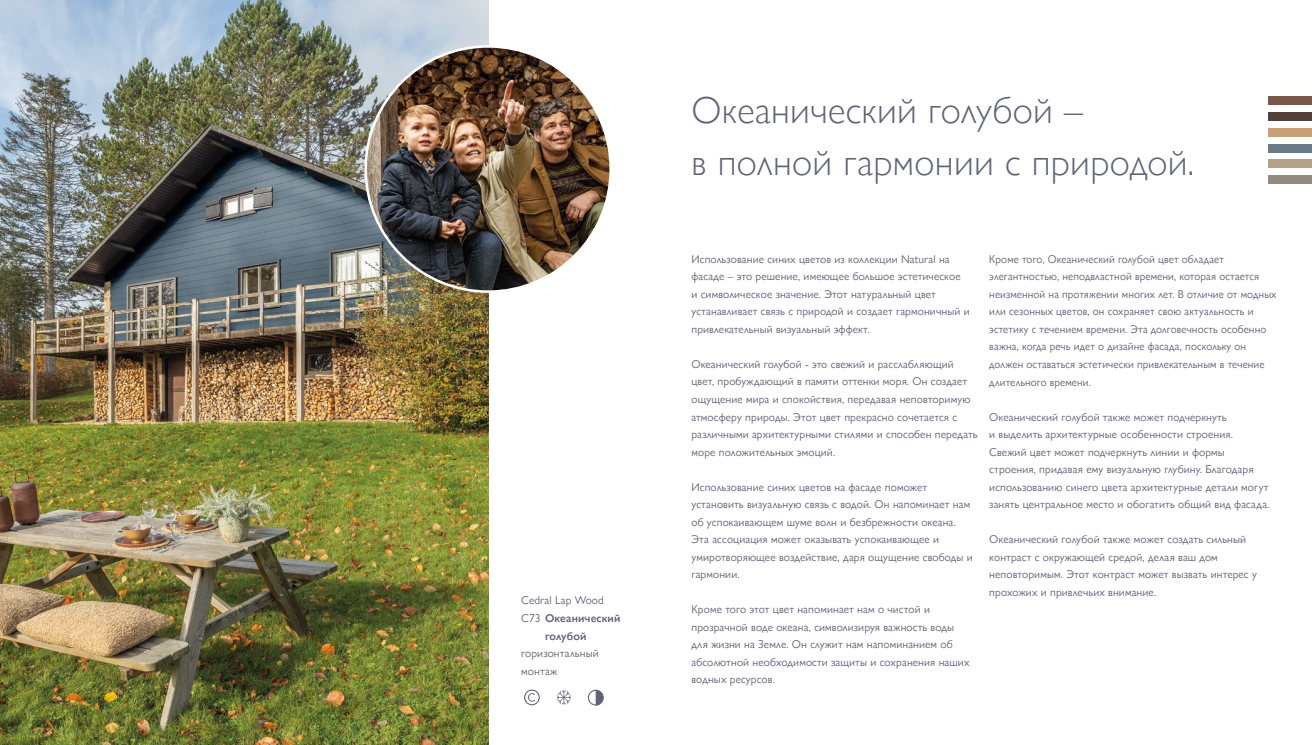
<style>
.page{position:relative;width:1312px;height:745px;background:#fff}
.page>*{position:absolute;margin:0;border:0;box-sizing:border-box;transform-origin:0 0}
.t1{font:300 37.5px/52.5px "Gill Sans Nova";letter-spacing:.01em;color:#5e6478}
.t2{font:11.25px/17.5px "Gill Sans Nova";letter-spacing:.01em;color:#5e6478}
.t3{font:600 11.25px "Gill Sans Nova";letter-spacing:.01em;color:#5e6478}
.s1{font-weight:400}
</style>
<div class="page">
<div style="left:1267px;top:175px;width:44px;height:9px;background:#928b82"></div>
<div style="left:1267px;top:159px;width:44px;height:9px;background:#b49f87"></div>
<div style="left:1267px;top:144px;width:44px;height:8px;background:#697b84"></div>
<div style="left:1267px;top:128px;width:44px;height:9px;background:#c9a176"></div>
<div style="left:1267px;top:112px;width:44px;height:9px;background:#514038"></div>
<div style="left:1267px;top:96px;width:44px;height:9px;background:#795a49"></div>
<img style="left:0;top:0;width:488px;height:744px">
<img style="left:365px;top:46px;width:245px;height:245px;border-radius:122px">
<svg style="left:556px;top:690px;width:15px;height:14px"></svg>
<svg style="left:587px;top:689px;width:16px;height:16px"></svg>
<svg style="left:524px;top:689px;width:15px;height:15px"></svg>
<p class="t2" style="left:521px;top:591px;width:84px">Cedral Lap Wood</p>
<p class="t3" style="left:521px;top:610px;width:101px"><span class="s1">C73</span> Океанический</p>
<p class="t3" style="left:545px;top:628px;width:43px">голубой</p>
<p class="t2" style="left:521px;top:644px;width:79px">горизонтальный монтаж</p>
<h1 class="t1" style="left:691px;top:83px;width:504px">Океанический голубой –<br>в полной гармонии с природой.</h1>
<p class="t2" style="left:691px;top:250px;width:279px">Использование синих цветов из коллекции Natural на фасаде – это решение, имеющее большое эстетическое<br>и символическое значение. Этот натуральный цвет устанавливает связь с природой и создает гармоничный и привлекательный визуальный эффект.</p>
<p class="t2" style="left:691px;top:355px;width:288px">Океанический голубой - это свежий и расслабляющий цвет, пробуждающий в памяти оттенки моря. Он создает ощущение мира и спокойствия, передавая неповторимую атмосферу природы. Этот цвет прекрасно сочетается с различными архитектурными стилями и способен передать море положительных эмоций.</p>
<p class="t2" style="left:691px;top:477px;width:283px">Использование синих цветов на фасаде поможет установить визуальную связь с водой. Он напоминает нам об успокаивающем шуме волн и безбрежности океана.<br>Эта ассоциация может оказывать успокаивающее и умиротворяющее воздействие, даря ощущение свободы и гармонии.</p>
<p class="t2" style="left:691px;top:600px;width:279px">Кроме того этот цвет напоминает нам о чистой и прозрачной воде океана, символизируя важность воды для жизни на Земле. Он служит нам напоминанием об абсолютной необходимости защиты и сохранения наших водных ресурсов.</p>
<p class="t2" style="left:989px;top:250px;width:289px">Кроме того, Океанический голубой цвет обладает элегантностью, неподвластной времени, которая остается неизменной на протяжении многих лет. В отличие от модных или сезонных цветов, он сохраняет свою актуальность и эстетику с течением времени. Эта долговечность особенно важна, когда речь идет о дизайне фасада, поскольку он должен оставаться эстетически привлекательным в течение длительного времени.</p>
<p class="t2" style="left:989px;top:407px;width:282px">Океанический голубой также может подчеркнуть<br>и выделить архитектурные особенности строения.<br>Свежий цвет может подчеркнуть линии и формы строения, придавая ему визуальную глубину. Благодаря использованию синего цвета архитектурные детали могут занять центральное место и обогатить общий вид фасада.</p>
<p class="t2" style="left:989px;top:530px;width:269px">Океанический голубой также может создать сильный контраст с окружающей средой, делая ваш дом неповторимым. Этот контраст может вызвать интерес у прохожих и привлечьих внимание.</p>
</div>
